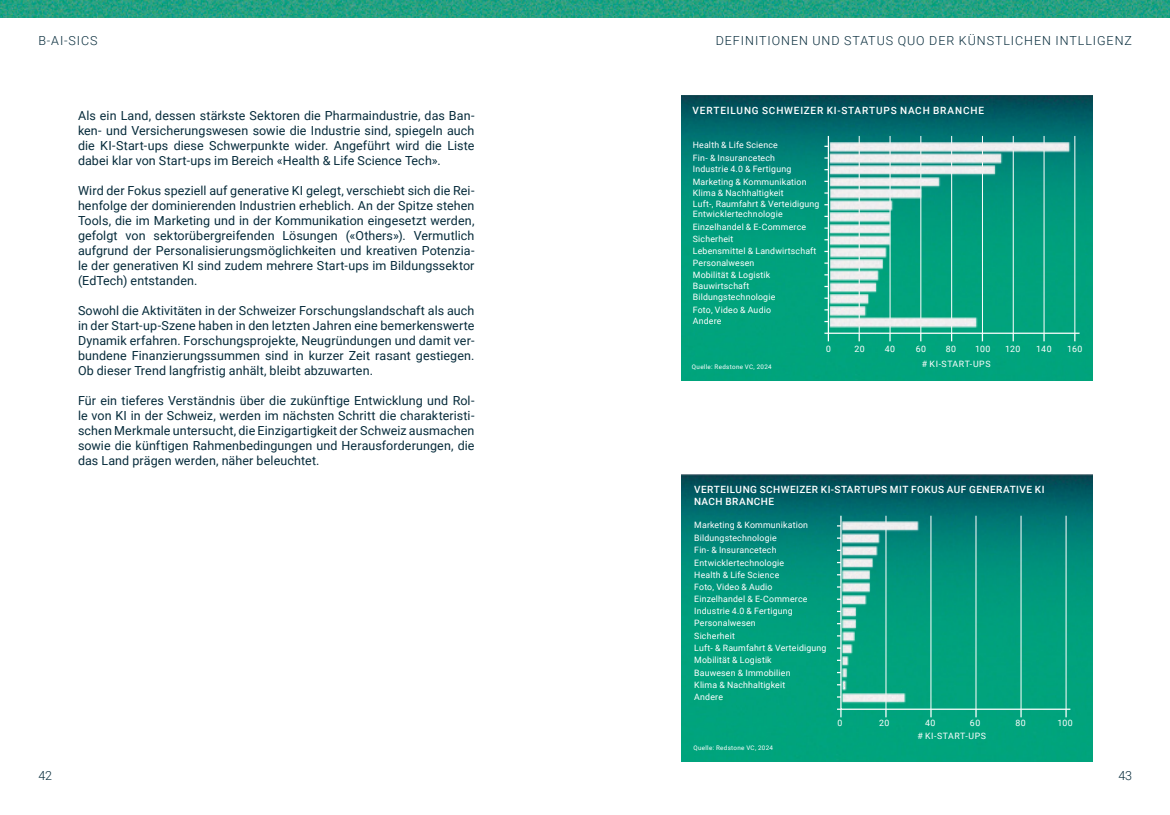
<style>
.page{position:relative;width:1170px;height:815px;background:#fff}
.page>*{position:absolute;margin:0;border:0;box-sizing:border-box;transform-origin:0 0}
.t1{font:12.5px/15px "Roboto";letter-spacing:.005em;color:#062b3b;text-align:justify}
.t2{font:300 12.5px "Roboto";letter-spacing:.075em;color:#062b3b}
.t3{font:500 10px/12px "Roboto";letter-spacing:.055em;color:#fff}
.t4{font:500 10px "Roboto";letter-spacing:.085em;color:#fff}
.t5{font:8.75px/12.4px "Roboto";letter-spacing:.02em;color:#fff}
.t6{font:8.75px "Roboto";letter-spacing:.07em;color:#fff}
.t7{font:6.25px "Roboto";letter-spacing:.05em;color:#fff}
</style>
<div class="page">
<img style="left:584px;top:0;width:585px;height:18px">
<svg style="left:7px;top:0;width:577px;height:18px;background:#22a081"></svg>
<img style="left:0;top:0;width:7px;height:18px">
<img style="left:681px;top:475px;width:410px;height:287px">
<svg style="left:910px;top:514px;width:161px;height:196px;background:#079b7f"></svg>
<img style="left:891px;top:648px;width:58px;height:71px">
<img style="left:830px;top:710px;width:61px;height:9px">
<img style="left:830px;top:697px;width:62px;height:13px">
<img style="left:830px;top:685px;width:66px;height:12px">
<img style="left:830px;top:673px;width:69px;height:12px">
<img style="left:830px;top:661px;width:70px;height:12px">
<img style="left:830px;top:648px;width:70px;height:13px">
<img style="left:830px;top:636px;width:80px;height:12px">
<img style="left:830px;top:624px;width:84px;height:12px">
<img style="left:830px;top:612px;width:84px;height:12px">
<img style="left:830px;top:599px;width:87px;height:13px">
<img style="left:830px;top:587px;width:91px;height:12px">
<img style="left:830px;top:575px;width:93px;height:12px">
<img style="left:830px;top:512px;width:132px;height:63px">
<img style="left:681px;top:96px;width:410px;height:284px">
<svg style="left:934px;top:196px;width:146px;height:138px;background:#09a381"></svg>
<img style="left:912px;top:273px;width:108px;height:70px">
<img style="left:811px;top:336px;width:101px;height:7px">
<img style="left:811px;top:324px;width:109px;height:12px">
<img style="left:811px;top:313px;width:111px;height:11px">
<img style="left:811px;top:301px;width:116px;height:12px">
<img style="left:811px;top:289px;width:119px;height:12px">
<img style="left:811px;top:277px;width:123px;height:12px">
<img style="left:811px;top:266px;width:123px;height:11px">
<img style="left:811px;top:254px;width:123px;height:12px">
<img style="left:811px;top:242px;width:125px;height:12px">
<img style="left:811px;top:231px;width:153px;height:11px">
<img style="left:811px;top:219px;width:172px;height:12px">
<img style="left:811px;top:207px;width:228px;height:12px">
<img style="left:811px;top:196px;width:234px;height:11px">
<img style="left:811px;top:132px;width:271px;height:64px">
<svg style="left:824px;top:333px;width:6px;height:19px"></svg>
<p class="t2" style="left:39px;top:32px;width:60px">B-AI-SICS</p>
<p class="t2" style="left:715px;top:32px;width:417px">DEFINITIONEN UND STATUS QUO DER KÜNSTLICHEN INTLLIGENZ</p>
<p class="t1" style="left:78px;top:108px;width:398px">Als ein Land, dessen stärkste Sektoren die Pharmaindustrie, das Ban&shy;ken- und Versicherungswesen sowie die Industrie sind, spiegeln auch die KI-Start-ups diese Schwerpunkte wider. Angeführt wird die Liste dabei klar von Start-ups im Bereich «Health &amp; Life Science Tech».</p>
<p class="t1" style="left:78px;top:183px;width:398px">Wird der Fokus speziell auf generative KI gelegt, verschiebt sich die Rei&shy;henfolge der dominierenden Industrien erheblich. An der Spitze stehen Tools, die im Marketing und in der Kommunikation eingesetzt werden, gefolgt von sektorübergreifenden Lösungen («Others»). Vermutlich aufgrund der Personalisierungsmöglichkeiten und kreativen Potenzia&shy;le der generativen KI sind zudem mehrere Start-ups im Bildungssektor (EdTech) entstanden.</p>
<p class="t1" style="left:78px;top:303px;width:398px">Sowohl die Aktivitäten in der Schweizer Forschungslandschaft als auch in der Start-up-Szene haben in den letzten Jahren eine bemerkenswerte Dynamik erfahren. Forschungsprojekte, Neugründungen und damit ver&shy;bundene Finanzierungssummen sind in kurzer Zeit rasant gestiegen.<br>Ob dieser Trend langfristig anhält, bleibt abzuwarten.</p>
<p class="t1" style="left:78px;top:393px;width:398px">Für ein tieferes Verständnis über die zukünftige Entwicklung und Rol&shy;le von KI in der Schweiz, werden im nächsten Schritt die charakteristi&shy;schen Merkmale untersucht, die Einzigartigkeit der Schweiz ausmachen sowie die künftigen Rahmenbedingungen und Herausforderungen, die das Land prägen werden, näher beleuchtet.</p>
<p class="t4" style="left:692px;top:103px;width:293px">VERTEILUNG SCHWEIZER KI-STARTUPS NACH BRANCHE</p>
<p class="t5" style="left:692px;top:139px;width:87px">Health &amp; Life Science<br>Fin- &amp; Insurancetech</p>
<p class="t5" style="left:692px;top:175px;width:128px;line-height:11.5px">Marketing &amp; Kommunikation<br>Klima &amp; Nachhaltigkeit<br>Luft-, Raumfahrt &amp; Verteidigung</p>
<p class="t5" style="left:692px;top:207px;width:115px;line-height:13.2px">Entwicklertechnologie<br>Einzelhandel &amp; E-Commerce</p>
<p class="t5" style="left:692px;top:232px;width:125px;line-height:12px">Sicherheit<br>Lebensmittel &amp; Landwirtschaft<br>Personalwesen</p>
<p class="t5" style="left:692px;top:270px;width:79px;line-height:10.5px">Mobilität &amp; Logistik<br>Bauwirtschaft</p>
<p class="t5" style="left:692px;top:291px;width:84px">Bildungstechnologie<br>Foto, Video &amp; Audio</p>
<p class="t5" style="left:692px;top:314px;width:30px">Andere</p>
<p class="t5" style="left:692px;top:163px;width:100px">Industrie 4.0 &amp; Fertigung</p>
<p class="t7" style="left:691px;top:362px;width:81px">Quelle: Redstone VC, 2024</p>
<p class="t5" style="left:854px;top:342px;width:12px">20</p>
<p class="t5" style="left:884px;top:342px;width:12px">40</p>
<p class="t5" style="left:915px;top:342px;width:12px">60</p>
<p class="t5" style="left:945px;top:342px;width:12px">80</p>
<p class="t5" style="left:975px;top:342px;width:17px">100</p>
<p class="t5" style="left:1005px;top:342px;width:17px">120</p>
<p class="t5" style="left:1036px;top:342px;width:17px">140</p>
<p class="t5" style="left:1067px;top:342px;width:17px">160</p>
<p class="t6" style="left:921px;top:357px;width:70px"># KI-START-UPS</p>
<p class="t3" style="left:694px;top:483px;width:352px">VERTEILUNG SCHWEIZER KI-STARTUPS MIT FOKUS AUF GENERATIVE KI<br>NACH BRANCHE</p>
<p class="t5" style="left:694px;top:518px;width:115px">Marketing &amp; Kommunikation</p>
<p class="t5" style="left:694px;top:531px;width:84px">Bildungstechnologie</p>
<p class="t5" style="left:694px;top:543px;width:84px">Fin- &amp; Insurancetech</p>
<p class="t5" style="left:694px;top:556px;width:91px">Entwicklertechnologie</p>
<p class="t5" style="left:694px;top:592px;width:115px">Einzelhandel &amp; E-Commerce</p>
<p class="t5" style="left:694px;top:630px;width:42px">Sicherheit</p>
<p class="t5" style="left:694px;top:568px;width:87px">Health &amp; Life Science</p>
<p class="t5" style="left:694px;top:580px;width:80px">Foto, Video &amp; Audio</p>
<p class="t5" style="left:694px;top:604px;width:100px">Industrie 4.0 &amp; Fertigung</p>
<p class="t5" style="left:694px;top:616px;width:63px">Personalwesen</p>
<p class="t5" style="left:694px;top:654px;width:98px">Mobilität &amp; Logistik<br>Bauwesen &amp; Immobilien</p>
<p class="t5" style="left:694px;top:641px;width:134px">Luft- &amp; Raumfahrt &amp; Verteidigung</p>
<p class="t5" style="left:694px;top:678px;width:92px">Klima &amp; Nachhaltigkeit</p>
<p class="t5" style="left:694px;top:691px;width:30px">Andere</p>
<p class="t7" style="left:693px;top:744px;width:81px">Quelle: Redstone VC, 2024</p>
<p class="t5" style="left:837px;top:717px;width:6px">0</p>
<p class="t5" style="left:879px;top:717px;width:12px">20</p>
<p class="t5" style="left:924px;top:717px;width:12px">40</p>
<p class="t5" style="left:969px;top:717px;width:12px">60</p>
<p class="t5" style="left:1015px;top:717px;width:12px">80</p>
<p class="t5" style="left:1057px;top:717px;width:17px">100</p>
<p class="t6" style="left:917px;top:730px;width:70px"># KI-START-UPS</p>
<p class="t2" style="left:38px;top:766px;width:15px">42</p>
<p class="t2" style="left:1118px;top:766px;width:15px">43</p>
</div>
